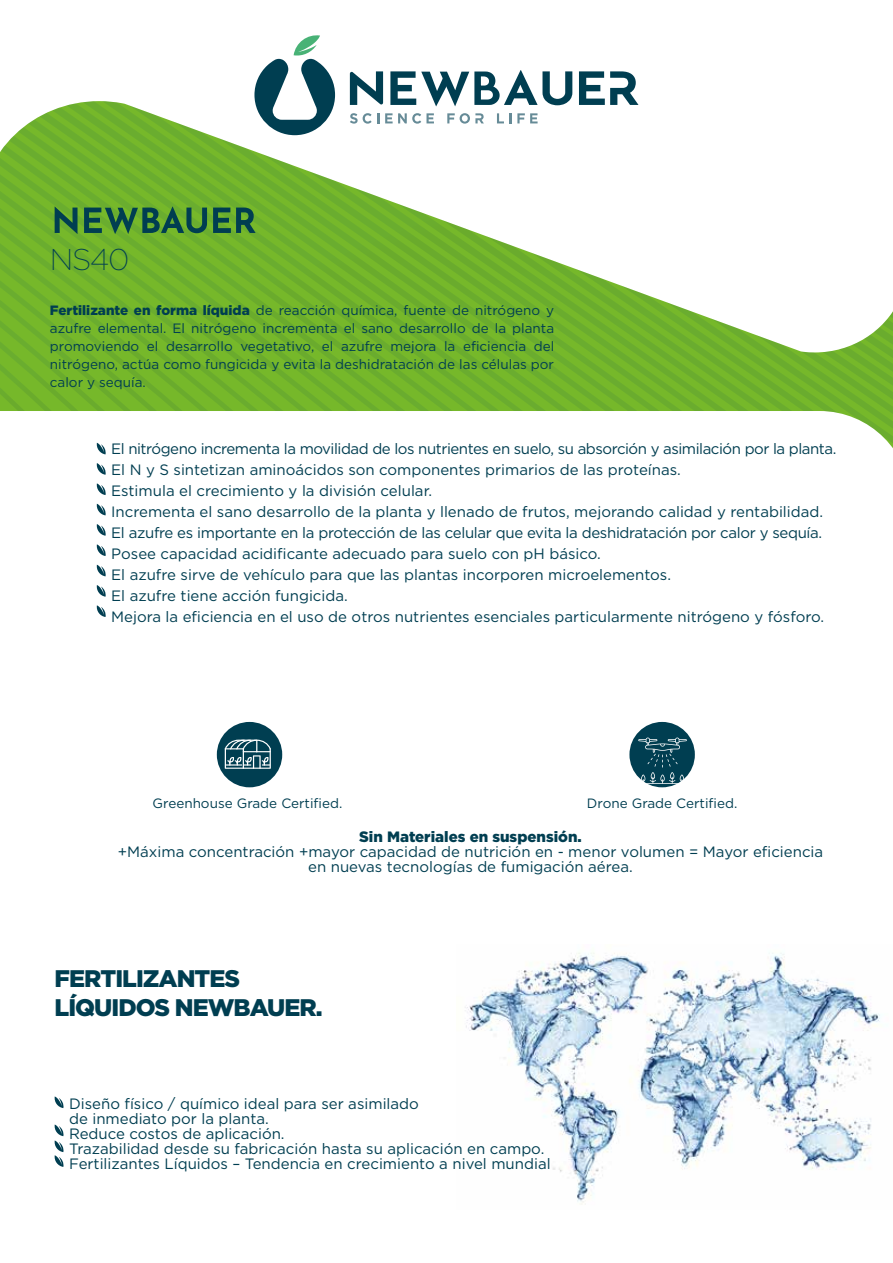
<style>
.page{position:relative;width:893px;height:1263px;background:#fff}
.page>*{position:absolute;margin:0;border:0;box-sizing:border-box;transform-origin:0 0}
.t1{font:200 30px "Gotham";color:#003e51}
.t2{font:900 24px/28.8px "Gotham";letter-spacing:-.04em;color:#003e51}
.t3{font:15px/21px "Gotham";color:#003e51}
.t4{font:900 15px "Gotham";color:#003e51}
.t5{font:13.5px/18px "Gotham";color:#003e51;text-align:justify}
.s1{font-weight:900}
</style>
<div class="page">
<svg style="left:854px;top:311px;width:39px;height:100px"></svg>
<svg style="left:814px;top:344px;width:40px;height:67px;background:#7bb83e"></svg>
<svg style="left:775px;top:342px;width:39px;height:69px;background:#7db93f"></svg>
<svg style="left:735px;top:327px;width:40px;height:84px;background:#7cb83f"></svg>
<svg style="left:696px;top:313px;width:39px;height:98px;background:#7ab73b"></svg>
<svg style="left:657px;top:298px;width:39px;height:113px;background:#7ab73a"></svg>
<svg style="left:617px;top:104px;width:40px;height:307px"></svg>
<svg style="left:578px;top:270px;width:39px;height:141px;background:#77b636"></svg>
<svg style="left:538px;top:255px;width:40px;height:156px;background:#77b536"></svg>
<svg style="left:499px;top:113px;width:39px;height:298px"></svg>
<svg style="left:460px;top:123px;width:39px;height:288px"></svg>
<svg style="left:420px;top:106px;width:40px;height:305px"></svg>
<svg style="left:381px;top:101px;width:39px;height:310px"></svg>
<svg style="left:341px;top:101px;width:40px;height:310px"></svg>
<svg style="left:302px;top:168px;width:39px;height:243px;background:#75b532"></svg>
<svg style="left:263px;top:135px;width:39px;height:276px;background:#7eba40"></svg>
<svg style="left:224px;top:140px;width:39px;height:271px;background:#74b531"></svg>
<svg style="left:184px;top:125px;width:40px;height:286px;background:#74b531"></svg>
<svg style="left:144px;top:111px;width:40px;height:300px;background:#74b531"></svg>
<svg style="left:105px;top:101px;width:39px;height:310px;background:#72b42e"></svg>
<svg style="left:78px;top:101px;width:27px;height:310px;background:#71b32c"></svg>
<div style="left:217px;top:722px;width:65px;height:65px;background:#003e51;border-radius:50%"></div>
<div style="left:629px;top:722px;width:66px;height:65px;background:#003e51;border-radius:50%"></div>
<svg style="left:225px;top:740px;width:46px;height:29px"></svg>
<svg style="left:638px;top:737px;width:49px;height:47px"></svg>
<img style="left:465px;top:953px;width:415px;height:251px">
<svg style="left:54px;top:1096px;width:10px;height:12px"></svg>
<svg style="left:54px;top:1124px;width:10px;height:43px"></svg>
<svg style="left:579px;top:71px;width:59px;height:34px"></svg>
<svg style="left:350px;top:71px;width:33px;height:34px"></svg>
<svg style="left:390px;top:70px;width:182px;height:36px"></svg>
<svg style="left:254px;top:35px;width:81px;height:100px"></svg>
<svg style="left:350px;top:113px;width:29px;height:11px"></svg>
<svg style="left:497px;top:113px;width:14px;height:10px"></svg>
<svg style="left:447px;top:113px;width:37px;height:11px"></svg>
<svg style="left:385px;top:113px;width:49px;height:11px"></svg>
<svg style="left:517px;top:113px;width:21px;height:10px"></svg>
<svg style="left:0;top:103px;width:78px;height:308px;background:#78b739"></svg>
<svg style="left:84px;top:207px;width:123px;height:27px;background:#3c7d3d"></svg>
<svg style="left:213px;top:208px;width:43px;height:25px"></svg>
<svg style="left:96px;top:443px;width:10px;height:11px"></svg>
<svg style="left:96px;top:544px;width:10px;height:12px"></svg>
<svg style="left:96px;top:504px;width:10px;height:11px"></svg>
<svg style="left:96px;top:524px;width:10px;height:12px"></svg>
<svg style="left:96px;top:483px;width:10px;height:12px"></svg>
<svg style="left:96px;top:463px;width:10px;height:12px"></svg>
<svg style="left:96px;top:565px;width:10px;height:11px"></svg>
<svg style="left:96px;top:585px;width:10px;height:12px"></svg>
<svg style="left:96px;top:605px;width:10px;height:12px"></svg>
<h1 class="t1" style="left:50px;top:243px;width:81px">NS40</h1>
<p class="t5" style="left:50px;top:301px;width:506px"><span class="s1">Fertilizante en forma líquida</span> de reacción química, fuente de nitrógeno y azufre elemental. El nitrógeno incrementa el sano desarrollo de la planta promoviendo el desarrollo vegetativo, el azufre mejora la eficiencia del nitrógeno, actúa como fungicida y evita la deshidratación de las células por calor y sequía.</p>
<p class="t3" style="left:111px;top:438px;width:727px">El nitrógeno incrementa la movilidad de los nutrientes en suelo, su absorción y asimilación por la planta.<br>El N y S sintetizan aminoácidos son componentes primarios de las proteínas.<br>Estimula el crecimiento y la división celular.<br>Incrementa el sano desarrollo de la planta y llenado de frutos, mejorando calidad y rentabilidad.<br>El azufre es importante en la protección de las celular que evita la deshidratación por calor y sequía.<br>Posee capacidad acidificante adecuado para suelo con pH básico.<br>El azufre sirve de vehículo para que las plantas incorporen microelementos.<br>El azufre tiene acción fungicida.<br>Mejora la eficiencia en el uso de otros nutrientes esenciales particularmente nitrógeno y fósforo.</p>
<p class="t5" style="left:153px;top:794px;width:191px">Greenhouse Grade Certified.</p>
<p class="t5" style="left:587px;top:794px;width:152px">Drone Grade Certified.</p>
<p class="t4" style="left:359px;top:828px;width:224px">Sin Materiales en suspensión.</p>
<p class="t3" style="left:118px;top:843px;width:707px;line-height:15px;text-align:center">+Máxima concentración +mayor capacidad de nutrición en - menor volumen = Mayor eficiencia en nuevas tecnologías de fumigación aérea.</p>
<h2 class="t2" style="left:55px;top:963px;width:269px">FERTILIZANTES<br>LÍQUIDOS NEWBAUER.</h2>
<p class="t3" style="left:69px;top:1096px;width:483px;line-height:15px">Diseño físico / químico ideal para ser asimilado<br>de inmediato por la planta.<br>Reduce costos de aplicación.<br>Trazabilidad desde su fabricación hasta su aplicación en campo.<br>Fertilizantes Líquidos – Tendencia en crecimiento a nivel mundial</p>
</div>
